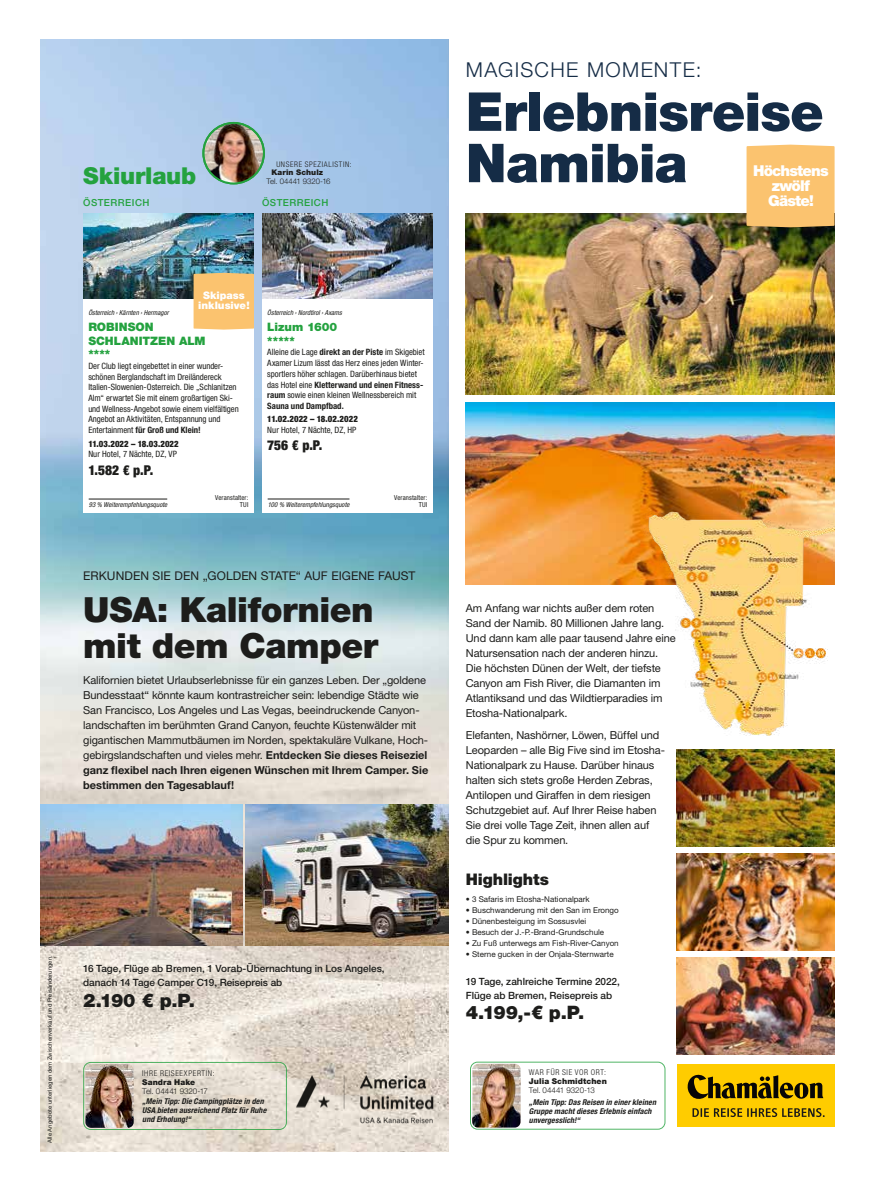
<style>
.page{position:relative;width:874px;height:1191px;background:#fff}
.page>*{position:absolute;margin:0;border:0;box-sizing:border-box;transform-origin:0 0}
.t1{font:900 53.7px/51.3px "Helvetica Neue LT Std";letter-spacing:-.015em;color:#152c46}
.t2{font:900 34.7px/36.3px "Helvetica Neue LT Std";letter-spacing:-.015em;color:#1d1d1b}
.t3{font:900 23.3px "Helvetica Neue LT Std";letter-spacing:-.01em;color:#24a23f}
.t4{font:300 20.5px "Helvetica Neue LT Std";letter-spacing:.065em;color:#152c46}
.t5{font:900 18.5px "Helvetica Neue LT Std";letter-spacing:-.04em;color:#1d1d1b}
.t6{font:900 16px "Helvetica Neue LT Std";letter-spacing:-.005em;color:#1d1d1b}
.t7{font:900 15px/15.1px "Helvetica Neue LT Std";letter-spacing:-.055em;color:#fff;text-align:center}
.t8{font:900 condensed 13.6px "Helvetica Neue LT Std";letter-spacing:-.005em;color:#1d1d1b}
.t9{font:12px "Helvetica Neue LT Std";letter-spacing:.005em;color:#1d1d1b}
.t10{font:900 11.6px/13.6px "Helvetica Neue LT Std";color:#24a23f}
.t11{font:11px/15px "Helvetica Neue LT Std";letter-spacing:-.01em;color:#1d1d1b}
.t12{font:900 10.4px/9.6px "Helvetica Neue LT Std";color:#fff;text-align:center}
.t13{font:500 10px/14px "Helvetica Neue LT Std";letter-spacing:-.005em;color:#1d1d1b}
.t14{font:500 9.7px "Helvetica Neue LT Std";letter-spacing:.05em;color:#24a23f}
.t15{font:condensed 8.7px/10.7px "Helvetica Neue LT Std";letter-spacing:-.005em;color:#1d1d1b}
.t16{font:900 condensed 8.7px "Helvetica Neue LT Std";letter-spacing:.01em;color:#1d1d1b}
.t17{font:8px "Helvetica Neue LT Std";color:#1d1d1b}
.t18{font:italic 700 condensed 8px/9px "Helvetica Neue LT Std";letter-spacing:.01em;color:#1d1d1b}
.t19{font:300 condensed 8px "Helvetica Neue LT Std";letter-spacing:.08em;color:#1d1d1b}
.t20{font:300 8px "Helvetica Neue LT Std";letter-spacing:-.005em;color:#1d1d1b}
.t21{font:900 8px "Helvetica Neue LT Std";letter-spacing:.01em;color:#1d1d1b}
.t22{font:300 condensed 7.8px "Helvetica Neue LT Std";letter-spacing:.08em;color:#1d1d1b}
.t23{font:300 7.8px "Helvetica Neue LT Std";letter-spacing:-.005em;color:#1d1d1b}
.t24{font:900 7.8px "Helvetica Neue LT Std";letter-spacing:.01em;color:#1d1d1b}
.t25{font:italic condensed 6.8px "Helvetica Neue LT Std";letter-spacing:.005em;color:#1d1d1b}
.t26{font:condensed 6.8px/7.8px "Helvetica Neue LT Std";letter-spacing:.015em;color:#1d1d1b;text-align:right}
.t27{font:5.8px "Helvetica Neue LT Std";letter-spacing:.01em;color:#1d1d1b}
.s1{font-weight:700}
</style>
<div class="page">
<img style="left:40px;top:40px;width:408px;height:1111px">
<img style="left:40px;top:804px;width:202px;height:141px">
<img style="left:245px;top:804px;width:203px;height:141px">
<div style="left:83px;top:213px;width:171px;height:300px;background:#fff"></div>
<img style="left:83px;top:213px;width:171px;height:85px">
<div style="left:262px;top:213px;width:170px;height:300px;background:#fff"></div>
<img style="left:262px;top:213px;width:170px;height:85px">
<hr style="left:89px;top:499px;width:78px;height:1px;background:#1d1d1b">
<hr style="left:267px;top:499px;width:82px;height:1px;background:#1d1d1b">
<div style="left:193px;top:274px;width:61px;height:54px;background:#fbc36f"></div>
<img style="left:203px;top:123px;width:61px;height:60px;border-radius:30px">
<div style="left:202px;top:122px;width:63px;height:62px;border:2px solid #24a23f;border-radius:50%"></div>
<img style="left:472px;top:1064px;width:48px;height:63px">
<img style="left:465px;top:213px;width:368px;height:181px">
<img style="left:465px;top:403px;width:368px;height:181px">
<img style="left:603px;top:472px;width:230px;height:264px">
<img style="left:676px;top:853px;width:157px;height:97px">
<img style="left:676px;top:958px;width:157px;height:96px">
<img style="left:676px;top:749px;width:157px;height:97px">
<div style="left:676px;top:1063px;width:157px;height:63px;background:#fc0"></div>
<svg style="left:687px;top:1074px;width:136px;height:25px"></svg>
<svg style="left:692px;top:1108px;width:132px;height:9px"></svg>
<div style="left:746px;top:146px;width:88px;height:80px;background:#fbc36f"></div>
<img style="left:85px;top:1064px;width:49px;height:63px">
<div style="left:83px;top:1062px;width:204px;height:68px;border:1px solid #24a23f;border-radius:7px"></div>
<div style="left:470px;top:1061px;width:195px;height:68px;border:1px solid #24a23f;border-radius:7px"></div>
<img style="left:292px;top:1071px;width:147px;height:55px">
<h3 class="t3" style="left:83px;top:161px;width:115px">Skiurlaub</h3>
<p class="t22" style="left:276px;top:159px;width:77px">UNSERE SPEZIALISTIN:</p>
<p class="t24" style="left:271px;top:168px;width:53px">Karin Schulz</p>
<p class="t23" style="left:266px;top:176px;width:66px">Tel. 04441 9320-16</p>
<p class="t14" style="left:83px;top:197px;width:68px">ÖSTERREICH</p>
<p class="t14" style="left:262px;top:197px;width:68px">ÖSTERREICH</p>
<p class="t12" style="left:198px;top:291px;width:53px">Skipass inklusive!</p>
<p class="t25" style="left:88px;top:308px;width:82px">Österreich › Kärnten › Hermagor</p>
<p class="t10" style="left:88px;top:320px;width:119px">ROBINSON<br>SCHLANITZEN ALM ****</p>
<p class="t15" style="left:88px;top:360px;width:152px">Der Club liegt eingebettet in einer wunder&shy;schönen Berglandschaft im Dreiländereck Italien-Slowenien-Osterreich. Die „Schlanitzen Alm“ erwartet Sie mit einem großartigen Ski&shy;und Wellness-Angebot sowie einem vielfältigen Angebot an Aktivitäten, Entspannung und Entertainment <span class="s1">für Groß und Klein!</span></p>
<p class="t16" style="left:88px;top:438px;width:92px">11.03.2022 – 18.03.2022</p>
<p class="t15" style="left:88px;top:449px;width:90px">Nur Hotel, 7 Nächte, DZ, VP</p>
<p class="t8" style="left:88px;top:461px;width:66px">1.582 € p.P.</p>
<p class="t25" style="left:267px;top:308px;width:76px">Österreich › Nordtirol › Axams</p>
<p class="t10" style="left:267px;top:320px;width:71px">Lizum 1600 *****</p>
<p class="t15" style="left:267px;top:347px;width:159px">Alleine die Lage <span class="s1">direkt an der Piste</span> im Skigebiet Axamer Lizum lässt das Herz eines jeden Winter&shy;sportlers höher schlagen. Darüberhinaus bietet das Hotel eine <span class="s1">Kletterwand und einen Fitness&shy;raum</span> sowie einen kleinen Wellnessbereich mit <span class="s1">Sauna und Dampfbad.</span></p>
<p class="t16" style="left:267px;top:414px;width:92px">11.02.2022 – 18.02.2022</p>
<p class="t15" style="left:267px;top:424px;width:91px">Nur Hotel, 7 Nächte, DZ, HP</p>
<p class="t8" style="left:267px;top:437px;width:57px">756 € p.P.</p>
<p class="t26" style="left:215px;top:493px;width:35px">Veranstalter:<br>TUI</p>
<p class="t26" style="left:394px;top:493px;width:35px">Veranstalter:<br>TUI</p>
<p class="t25" style="left:89px;top:501px;width:80px">93 % Weiterempfehlungsquote</p>
<p class="t25" style="left:267px;top:501px;width:83px">100 % Weiterempfehlungsquote</p>
<p class="t9" style="left:83px;top:568px;width:333px">ERKUNDEN SIE DEN „GOLDEN STATE“ AUF EIGENE FAUST</p>
<h2 class="t2" style="left:83px;top:591px;width:296px">USA: Kalifornien mit dem Camper</h2>
<p class="t11" style="left:83px;top:672px;width:346px">Kalifornien bietet Urlaubserlebnisse für ein ganzes Leben. Der „goldene Bundesstaat“ könnte kaum kontrastreicher sein: lebendige Städte wie San Francisco, Los Angeles und Las Vegas, beeindruckende Canyon&shy;landschaften im berühmten Grand Canyon, feuchte Küstenwälder mit gigantischen Mammutbäumen im Norden, spektakuläre Vulkane, Hoch&shy;gebirgslandschaften und vieles mehr. <span class="s1">Entdecken Sie dieses Reiseziel ganz flexibel nach Ihren eigenen Wünschen mit Ihrem Camper. Sie bestimmen den Tagesablauf!</span></p>
<p class="t27" style="left:46px;top:1142px;width:189px;rotate:-90deg">Alle Angebote unterliegen dem Zwischenverkauf und Preisänderungen.</p>
<p class="t13" style="left:83px;top:961px;width:303px">16 Tage, Flüge ab Bremen, 1 Vorab-Übernachtung in Los Angeles, danach 14 Tage Camper C19, Reisepreis ab</p>
<h3 class="t5" style="left:83px;top:989px;width:113px">2.190 € p.P.</h3>
<p class="t19" style="left:142px;top:1068px;width:74px">IHRE REISEEXPERTIN:</p>
<p class="t21" style="left:142px;top:1077px;width:55px">Sandra Hake</p>
<p class="t20" style="left:142px;top:1085px;width:67px">Tel. 04441 9320-17</p>
<p class="t18" style="left:142px;top:1097px;width:126px">„Mein Tipp: Die Campingplätze in den<br>USA bieten ausreichend Platz für Ruhe und Erholung!“</p>
<h3 class="t4" style="left:465px;top:57px;width:237px">MAGISCHE MOMENTE:</h3>
<h1 class="t1" style="left:465px;top:86px;width:359px">Erlebnisreise<br>Namibia</h1>
<h3 class="t7" style="left:752px;top:163px;width:77px">Höchstens zwölf<br>Gäste!</h3>
<p class="t11" style="left:465px;top:601px;width:211px">Am Anfang war nichts außer dem roten Sand der Namib. 80 Millionen Jahre lang.<br>Und dann kam alle paar tausend Jahre eine Natursensation nach der anderen hinzu.<br>Die höchsten Dünen der Welt, der tiefste Canyon am Fish River, die Diamanten im Atlantiksand und das Wildtierparadies im Etosha-Nationalpark.</p>
<p class="t11" style="left:465px;top:727px;width:200px">Elefanten, Nashörner, Löwen, Büffel und Leoparden – alle Big Five sind im Etosha-Nationalpark zu Hause. Darüber hinaus halten sich stets große Herden Zebras, Antilopen und Giraffen in dem riesigen Schutzgebiet auf. Auf Ihrer Reise haben Sie drei volle Tage Zeit, ihnen allen auf die Spur zu kommen.</p>
<h3 class="t6" style="left:465px;top:870px;width:85px">Highlights</h3>
<p class="t17" style="left:465px;top:894px;width:125px">• 3 Safaris im Etosha-Nationalpark</p>
<p class="t17" style="left:465px;top:905px;width:154px">• Buschwanderung mit den San im Erongo</p>
<p class="t17" style="left:465px;top:916px;width:122px">• Dünenbesteigung im Sossusvlei</p>
<p class="t17" style="left:465px;top:927px;width:140px">• Besuch der J.-P.-Brand-Grundschule</p>
<p class="t17" style="left:465px;top:938px;width:154px">• Zu Fuß unterwegs am Fish-River-Canyon</p>
<p class="t17" style="left:465px;top:949px;width:149px">• Sterne gucken in der Onjala-Sternwarte</p>
<p class="t13" style="left:465px;top:974px;width:156px">19 Tage, zahlreiche Termine 2022,<br>Flüge ab Bremen, Reisepreis ab</p>
<h3 class="t5" style="left:465px;top:1001px;width:120px">4.199,-€ p.P.</h3>
<p class="t19" style="left:528px;top:1068px;width:78px">WAR FÜR SIE VOR ORT:</p>
<p class="t21" style="left:528px;top:1076px;width:79px">Julia Schmidtchen</p>
<p class="t20" style="left:528px;top:1085px;width:67px">Tel. 04441 9320-13</p>
<p class="t18" style="left:528px;top:1097px;width:128px">„Mein Tipp: Das Reisen in einer kleinen<br>Gruppe macht dieses Erlebnis einfach unvergesslich!“</p>
</div>
